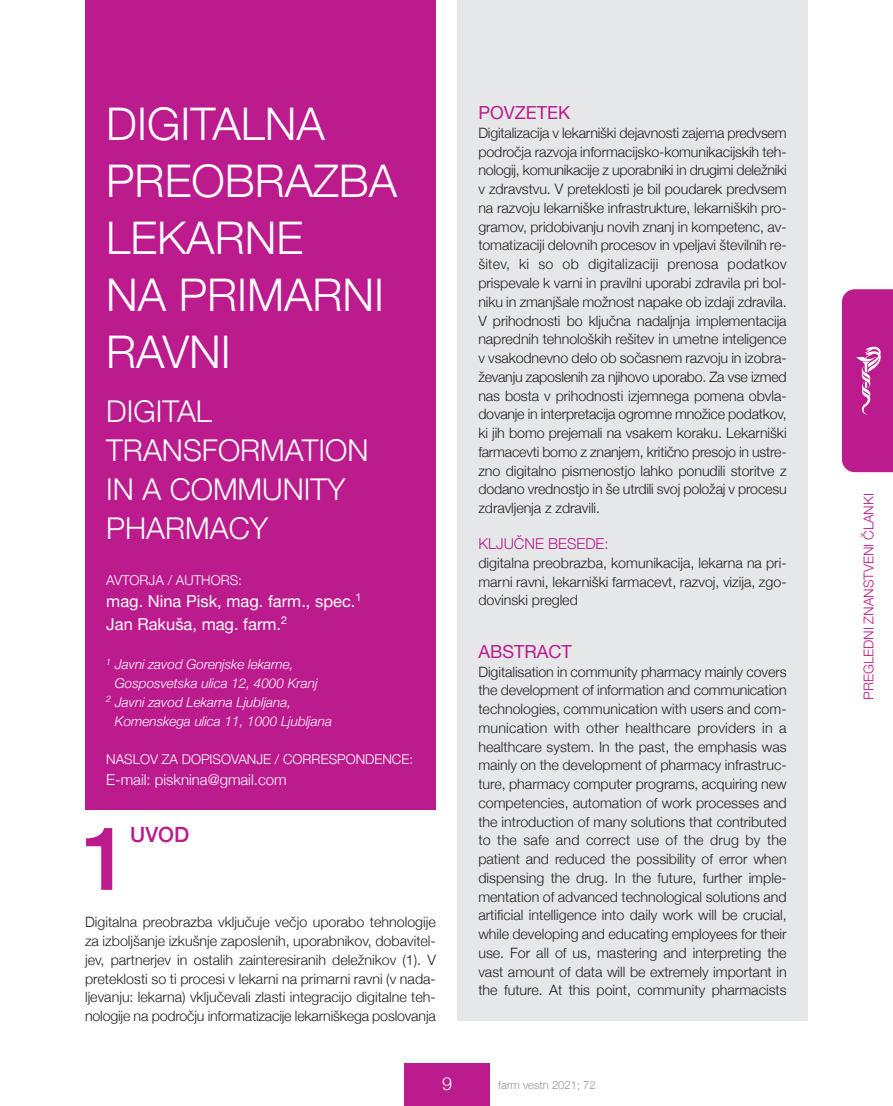
<style>
.page{position:relative;width:893px;height:1106px;background:#fff}
.page>*{position:absolute;margin:0;border:0;box-sizing:border-box;transform-origin:0 0}
.t1{font:500 88.2px "Helvetica Neue";color:#bc1b8d}
.t2{font:300 45px/57px "Helvetica Neue";color:#fff}
.t3{font:300 30px/39px "Helvetica Neue";color:#fff}
.t4{font:500 21px "Helvetica Neue";color:#bc1b8d}
.t5{font:18px "Helvetica Neue";color:#bc1b8d}
.t6{font:300 18px "Helvetica Neue";color:#fff}
.t7{font:16.5px/23.1px "Helvetica Neue";color:#fff}
.t8{font:300 15px "Helvetica Neue";color:#fff}
.t9{font:300 15px "Helvetica Neue";color:#bc1b8d}
.t10{font:300 14.25px/18.8px "Helvetica Neue";letter-spacing:-.005em;color:#231f20;text-align:justify}
.t11{font:italic 300 13.5px "Helvetica Neue";color:#fff}
.t12{font:300 13.5px "Helvetica Neue";color:#fff}
.t13{font:300 13.5px "Helvetica Neue";color:#bc1b8d}
.t14{font:300 11.25px "Helvetica Neue";color:#939598}
</style>
<div class="page">
<div style="left:405px;top:1063px;width:85px;height:43px;background:#bc1b8d"></div>
<svg style="left:842px;top:289px;width:51px;height:183px;background:#bf2692"></svg>
<div style="left:85px;top:0;width:351px;height:809px;background:#bc1b8d"></div>
<div style="left:457px;top:0;width:351px;height:1020px;background:#e6e7e9"></div>
<h2 class="t2" style="left:106px;top:95px;width:292px">DIGITALNA<br>PREOBRAZBA<br>LEKARNE<br>NA PRIMARNI<br>RAVNI</h2>
<h3 class="t3" style="left:106px;top:391px;width:264px">DIGITAL<br>TRANSFORMATION<br>IN A COMMUNITY<br>PHARMACY</h3>
<p class="t12" style="left:106px;top:572px;width:137px">AVTORJA / AUTHORS:</p>
<p class="t7" style="left:106px;top:589px;width:257px">mag. Nina Pisk, mag. farm., spec.<sup>1<br></sup>Jan Rakuša, mag. farm.<sup>2</sup></p>
<p class="t11" style="left:106px;top:656px;width:189px"><sup>1</sup> Javni zavod Gorenjske lekarne,</p>
<p class="t11" style="left:115px;top:675px;width:204px">Gosposvetska ulica 12, 4000 Kranj</p>
<p class="t11" style="left:106px;top:694px;width:187px"><sup>2</sup> Javni zavod Lekarna Ljubljana,</p>
<p class="t11" style="left:115px;top:713px;width:219px">Komenskega ulica 11, 1000 Ljubljana</p>
<p class="t12" style="left:106px;top:751px;width:308px">NASLOV ZA DOPISOVANJE / CORRESPONDENCE:</p>
<p class="t8" style="left:106px;top:770px;width:182px">E-mail: pisknina@gmail.com</p>
<h1 class="t1" style="left:81px;top:803px;width:51px">1</h1>
<h3 class="t4" style="left:130px;top:821px;width:61px">Uvod</h3>
<p class="t10" style="left:85px;top:912px;width:352px">Digitalna preobrazba vključuje večjo uporabo tehnologije za izboljšanje izkušnje zaposlenih, uporabnikov, dobavitel&shy;jev, partnerjev in ostalih zainteresiranih deležnikov (1). V preteklosti so ti procesi v lekarni na primarni ravni (v nada&shy;ljevanju: lekarna) vključevali zlasti integracijo digitalne teh&shy;nologije na področju informatizacije lekarniškega poslovanja</p>
<p class="t5" style="left:478px;top:102px;width:93px">POVZETEK</p>
<p class="t10" style="left:478px;top:123px;width:310px">Digitalizacija v lekarniški dejavnosti zajema predvsem področja razvoja informacijsko-komunikacijskih teh&shy;nologij, komunikacije z uporabniki in drugimi deležniki v zdravstvu. V preteklosti je bil poudarek predvsem na razvoju lekarniške infrastrukture, lekarniških pro&shy;gramov, pridobivanju novih znanj in kompetenc, av&shy;tomatizaciji delovnih procesov in vpeljavi številnih re&shy;šitev, ki so ob digitalizaciji prenosa podatkov prispevale k varni in pravilni uporabi zdravila pri bol&shy;niku in zmanjšale možnost napake ob izdaji zdravila.<br>V prihodnosti bo ključna nadaljnja implementacija naprednih tehnoloških rešitev in umetne inteligence v vsakodnevno delo ob sočasnem razvoju in izobra&shy;ževanju zaposlenih za njihovo uporabo. Za vse izmed nas bosta v prihodnosti izjemnega pomena obvla&shy;dovanje in interpretacija ogromne množice podatkov, ki jih bomo prejemali na vsakem koraku. Lekarniški farmacevti bomo z znanjem, kritično presojo in ustre&shy;zno digitalno pismenostjo lahko ponudili storitve z dodano vrednostjo in še utrdili svoj položaj v procesu zdravljenja z zdravili.</p>
<p class="t9" style="left:478px;top:534px;width:132px">KLJUČNE BESEDE:</p>
<p class="t10" style="left:478px;top:553px;width:310px">digitalna preobrazba, komunikacija, lekarna na pri&shy;marni ravni, lekarniški farmacevt, razvoj, vizija, zgo&shy;dovinski pregled</p>
<p class="t5" style="left:478px;top:640px;width:95px">ABSTRACT</p>
<p class="t10" style="left:478px;top:661px;width:310px">Digitalisation in community pharmacy mainly covers the development of information and communication technologies, communication with users and com&shy;munication with other healthcare providers in a healthcare system. In the past, the emphasis was mainly on the development of pharmacy infrastruc&shy;ture, pharmacy computer programs, acquiring new competencies, automation of work processes and the introduction of many solutions that contributed to the safe and correct use of the drug by the patient and reduced the possibility of error when dispensing the drug. In the future, further imple&shy;mentation of advanced technological solutions and artificial intelligence into daily work will be crucial, while developing and educating employees for their use. For all of us, mastering and interpreting the vast amount of data will be extremely important in the future. At this point, community pharmacists</p>
<p class="t6" style="left:442px;top:1072px;width:12px">9</p>
<p class="t14" style="left:498px;top:1078px;width:99px">farm vestn 2021; 72</p>
<p class="t13" style="left:860px;top:700px;width:208px;rotate:-90deg">PREGLEDNI ZNANSTVENI ČLANKI</p>
</div>
